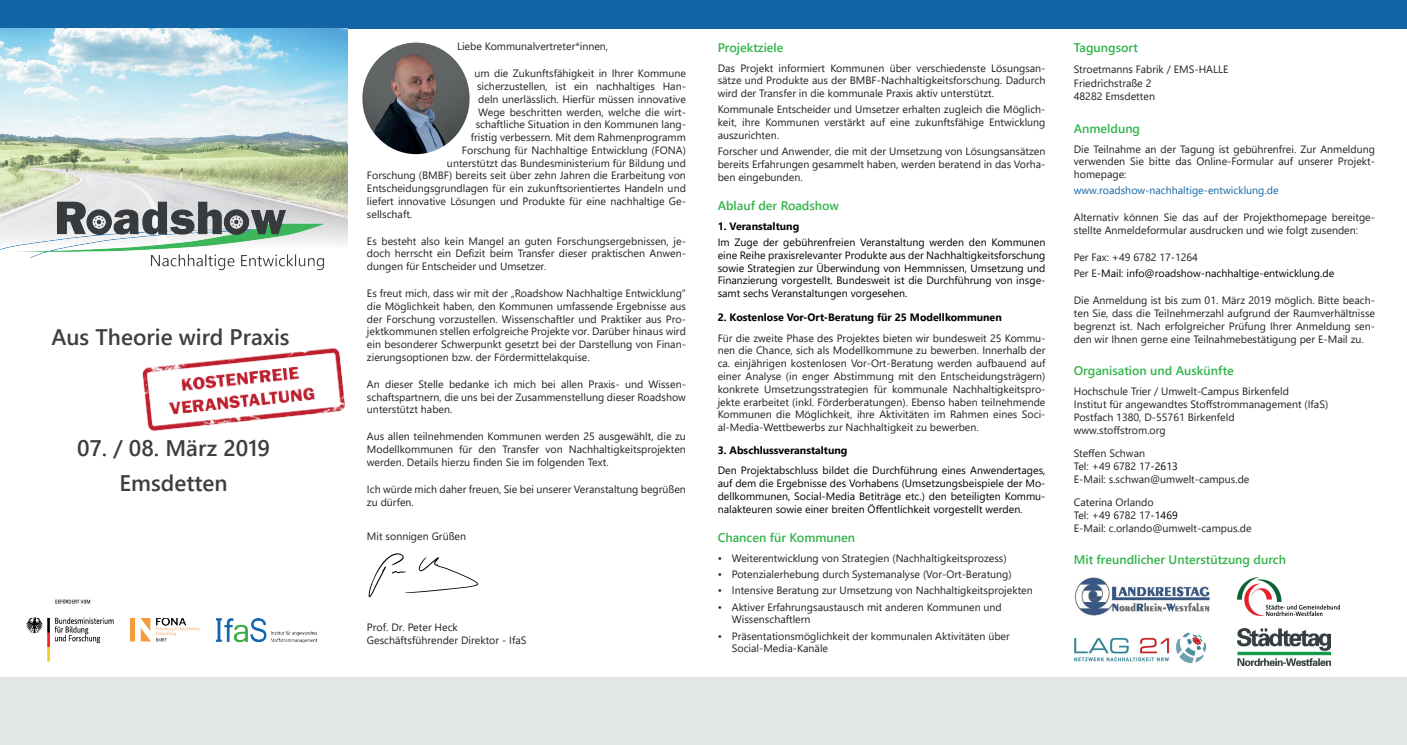
<style>
.page{position:relative;width:1407px;height:745px;background:#fff}
.page>*{position:absolute;margin:0;border:0;box-sizing:border-box;transform-origin:0 0}
.t1{font:600 22.5px/34.1px "Segoe UI";color:#3e3e3f;text-align:center}
.t2{font:600 12.5px "Segoe UI";color:#32b34a}
.t3{font:10.62px/12.8px "Segoe UI";color:#231f20;text-align:justify}
.t4{font:10.62px/12.8px "Segoe UI";color:#000001;text-align:justify}
.t5{font:700 10.62px "Segoe UI";color:#000001}
.t6{font:10.62px "Segoe UI";color:#1366a5}
.s1{color:#231f20}
.s2{color:#000001}
</style>
<div class="page">
<hr style="left:0;top:676px;width:1407px;height:1px;background:#31b44a">
<div style="left:0;top:677px;width:1407px;height:67px;background:#e3e6e6"></div>
<div style="left:0;top:0;width:1407px;height:28px;background:#1366a5"></div>
<img style="left:0;top:29px;width:347px;height:64px">
<img style="left:368px;top:553px;width:110px;height:45px">
<img style="left:362px;top:43px;width:107px;height:111px">
<img style="left:0;top:93px;width:365px;height:178px">
<img style="left:26px;top:599px;width:109px;height:63px">
<img style="left:130px;top:617px;width:70px;height:24px">
<img style="left:217px;top:618px;width:100px;height:23px">
<img style="left:142px;top:348px;width:203px;height:83px">
<img style="left:1238px;top:577px;width:101px;height:37px">
<img style="left:1075px;top:577px;width:136px;height:37px">
<img style="left:1237px;top:628px;width:93px;height:37px">
<img style="left:1075px;top:632px;width:131px;height:32px">
<h1 class="t1" style="left:51px;top:318px;width:240px">Aus Theorie wird Praxis</h1>
<h1 class="t1" style="left:77px;top:429px;width:194px">07. / 08. März 2019<br>Emsdetten</h1>
<p class="t3" style="left:457px;top:39px;width:153px">Liebe Kommunalvertreter*innen,</p>
<p class="t3" style="left:474px;top:66px;width:213px">um die Zukunftsfähigkeit in Ihrer Kommune</p>
<p class="t3" style="left:477px;top:79px;width:210px">sicherzustellen, ist ein nachhaltiges Han-</p>
<p class="t3" style="left:478px;top:92px;width:209px">deln unerlässlich. Hierfür müssen innovative</p>
<p class="t3" style="left:478px;top:104px;width:209px">Wege beschritten werden, welche die wirt-</p>
<p class="t3" style="left:476px;top:117px;width:212px">schaftliche Situation in den Kommunen lang-</p>
<p class="t3" style="left:471px;top:130px;width:217px">fristig verbessern. Mit dem Rahmenprogramm</p>
<p class="t3" style="left:462px;top:143px;width:225px">Forschung für Nachhaltige Entwicklung (FONA)</p>
<p class="t3" style="left:447px;top:155px;width:240px">unterstützt das Bundesministerium für Bildung und</p>
<p class="t3" style="left:367px;top:168px;width:320px">Forschung (BMBF) bereits seit über zehn Jahren die Erarbeitung von</p>
<p class="t3" style="left:367px;top:181px;width:320px">Entscheidungsgrundlagen für ein zukunftsorientiertes Handeln und</p>
<p class="t3" style="left:367px;top:194px;width:320px">liefert innovative Lösungen und Produkte für eine nachhaltige Ge-</p>
<p class="t3" style="left:367px;top:206px;width:47px">sellschaft.</p>
<p class="t3" style="left:367px;top:233px;width:320px">Es besteht also kein Mangel an guten Forschungsergebnissen, je&shy;doch herrscht ein Defizit beim Transfer dieser praktischen Anwen&shy;dungen für Entscheider und Umsetzer.</p>
<p class="t3" style="left:367px;top:286px;width:320px">Es freut mich, dass wir mit der „Roadshow Nachhaltige Entwicklung“ die Möglichkeit haben, den Kommunen umfassende Ergebnisse aus der Forschung vorzustellen. Wissenschaftler und Praktiker aus Pro&shy;jektkommunen stellen erfolgreiche Projekte vor. Darüber hinaus wird ein besonderer Schwerpunkt gesetzt bei der Darstellung von Finan&shy;zierungsoptionen bzw. der Fördermittelakquise.</p>
<p class="t3" style="left:367px;top:376px;width:320px">An dieser Stelle bedanke ich mich bei allen Praxis- und Wissen&shy;schaftspartnern, die uns bei der Zusammenstellung dieser Roadshow unterstützt haben.</p>
<p class="t3" style="left:367px;top:429px;width:320px">Aus allen teilnehmenden Kommunen werden 25 ausgewählt, die zu Modellkommunen für den Transfer von Nachhaltigkeitsprojekten werden. Details hierzu finden Sie im folgenden Text.</p>
<p class="t3" style="left:367px;top:481px;width:320px">Ich würde mich daher freuen, Sie bei unserer Veranstaltung begrüßen zu dürfen.</p>
<p class="t3" style="left:367px;top:528px;width:101px">Mit sonnigen Grüßen</p>
<p class="t3" style="left:367px;top:619px;width:161px">Prof. Dr. Peter Heck<br>Geschäftsführender Direktor - IfaS</p>
<p class="t2" style="left:718px;top:35px;width:67px">Projektziele</p>
<p class="t3" style="left:718px;top:60px;width:329px">Das Projekt informiert Kommunen über verschiedenste Lösungsan&shy;sätze und Produkte aus der BMBF-Nachhaltigkeitsforschung. Dadurch wird der Transfer in die kommunale Praxis aktiv unterstützt.</p>
<p class="t3" style="left:718px;top:102px;width:329px">Kommunale Entscheider und Umsetzer erhalten zugleich die Möglich&shy;keit, ihre Kommunen verstärkt auf eine zukunftsfähige Entwicklung auszurichten.</p>
<p class="t3" style="left:718px;top:144px;width:329px">Forscher und Anwender, die mit der Umsetzung von Lösungsansätzen bereits Erfahrungen gesammelt haben, werden beratend in das Vorha&shy;ben eingebunden.</p>
<p class="t2" style="left:718px;top:193px;width:123px">Ablauf der Roadshow</p>
<p class="t5" style="left:718px;top:216px;width:83px">1. Veranstaltung</p>
<p class="t4" style="left:718px;top:235px;width:329px">Im Zuge der gebührenfreien Veranstaltung werden den Kommunen eine Reihe praxisrelevanter Produkte aus der Nachhaltigkeitsforschung sowie Strategien zur Überwindung von Hemmnissen, Umsetzung und Finanzierung vorgestellt. Bundesweit ist die Durchführung von insge&shy;samt sechs Veranstaltungen vorgesehen.</p>
<p class="t5" style="left:718px;top:306px;width:286px">2. Kostenlose Vor-Ort-Beratung für 25 Modellkommunen</p>
<p class="t3" style="left:718px;top:330px;width:329px">Für die zweite Phase des Projektes bieten wir bundesweit 25 Kommu&shy;nen die Chance, sich als Modellkommune zu bewerben. Innerhalb der ca. einjährigen kostenlosen Vor-Ort-Beratung werden aufbauend auf einer Analyse (in enger Abstimmung mit den Entscheidungsträgern) konkrete Umsetzungsstrategien für kommunale Nachhaltigkeitspro&shy;jekte erarbeitet (inkl. Förderberatungen). Ebenso haben teilnehmende Kommunen die Möglichkeit, ihre Aktivitäten im Rahmen eines Soci&shy;al-Media-Wettbewerbs zur Nachhaltigkeit zu bewerben.</p>
<p class="t5" style="left:718px;top:440px;width:131px">3. Abschlussveranstaltung</p>
<p class="t4" style="left:718px;top:463px;width:329px">Den Projektabschluss bildet die Durchführung eines Anwendertages, auf dem die Ergebnisse des Vorhabens (Umsetzungsbeispiele der Mo&shy;dellkommunen, Social-Media Betiträge etc.) den beteiligten Kommu&shy;nalakteuren sowie einer breiten Öffentlichkeit vorgestellt werden<span class="s1">.</span></p>
<p class="t2" style="left:718px;top:525px;width:139px">Chancen für Kommunen</p>
<p class="t3" style="left:718px;top:550px;width:290px">• Weiterentwicklung von Strategien (Nachhaltigkeitsprozess)</p>
<p class="t3" style="left:718px;top:566px;width:296px">• Potenzialerhebung durch Systemanalyse (Vor-Ort-Beratung)</p>
<p class="t3" style="left:718px;top:582px;width:317px">• Intensive Beratung zur Umsetzung von Nachhaltigkeitsprojekten</p>
<p class="t3" style="left:732px;top:599px;width:272px;text-indent:-14px">• Aktiver Erfahrungsaustausch mit anderen Kommunen und<br>Wissenschaftlern</p>
<p class="t3" style="left:732px;top:628px;width:279px;text-indent:-14px">• Präsentationsmöglichkeit der kommunalen Aktivitäten über<br>Social-Media-Kanäle</p>
<p class="t2" style="left:1074px;top:36px;width:66px">Tagungsort</p>
<p class="t3" style="left:1074px;top:61px;width:156px;line-height:13.5px;text-align:left">Stroetmanns Fabrik / EMS-HALLE<br>Friedrichstraße 2<br>48282 Emsdetten</p>
<p class="t2" style="left:1074px;top:116px;width:68px">Anmeldung</p>
<p class="t3" style="left:1074px;top:141px;width:303px">Die Teilnahme an der Tagung ist gebührenfrei. Zur Anmeldung verwenden Sie bitte das Online-Formular auf unserer Projekt&shy;homepage:</p>
<p class="t6" style="left:1074px;top:180px;width:206px">www.roadshow-nachhaltige-entwicklung.de</p>
<p class="t3" style="left:1074px;top:210px;width:303px">Alternativ können Sie das auf der Projekthomepage bereitge&shy;stellte Anmeldeformular ausdrucken und wie folgt zusenden:</p>
<p class="t4" style="left:1074px;top:248px;width:262px;line-height:16.2px"><span class="s1">Per Fax: +49 6782 17-1264<br>Per E-</span>Mail: info@roadshow-nachhaltige-entwicklung.de</p>
<p class="t3" style="left:1074px;top:293px;width:303px">Die Anmeldung ist bis zum 01. März 2019 möglich. Bitte beach&shy;ten Sie, dass die Teilnehmerzahl aufgrund der Raumverhältnisse begrenzt ist. Nach erfolgreicher Prüfung Ihrer Anmeldung sen&shy;den wir Ihnen gerne eine Teilnahmebestätigung per E-Mail zu.</p>
<p class="t2" style="left:1074px;top:359px;width:161px">Organisation und Auskünfte</p>
<p class="t3" style="left:1074px;top:384px;width:256px;text-align:left">Hochschule Trier / Umwelt-Campus Birkenfeld<br>Institut für angewandtes Stoffstrommanagement (IfaS)<br>Postfach 1380, D-55761 Birkenfeld www.stoffstrom.org</p>
<p class="t3" style="left:1074px;top:445px;width:177px;text-align:left">Steffen Schwan<br>Tel: +49 6782 17<span class="s2">-2613<br></span>E-Mail: s.schwan@umwelt-campus.de</p>
<p class="t3" style="left:1074px;top:494px;width:179px;text-align:left">Caterina Orlando<br>Tel: +49 6782 17<span class="s2">-1469<br></span>E-Mail: c.orlando@umwelt-campus.de</p>
<p class="t2" style="left:1074px;top:547px;width:214px">Mit freundlicher Unterstützung durch</p>
</div>
